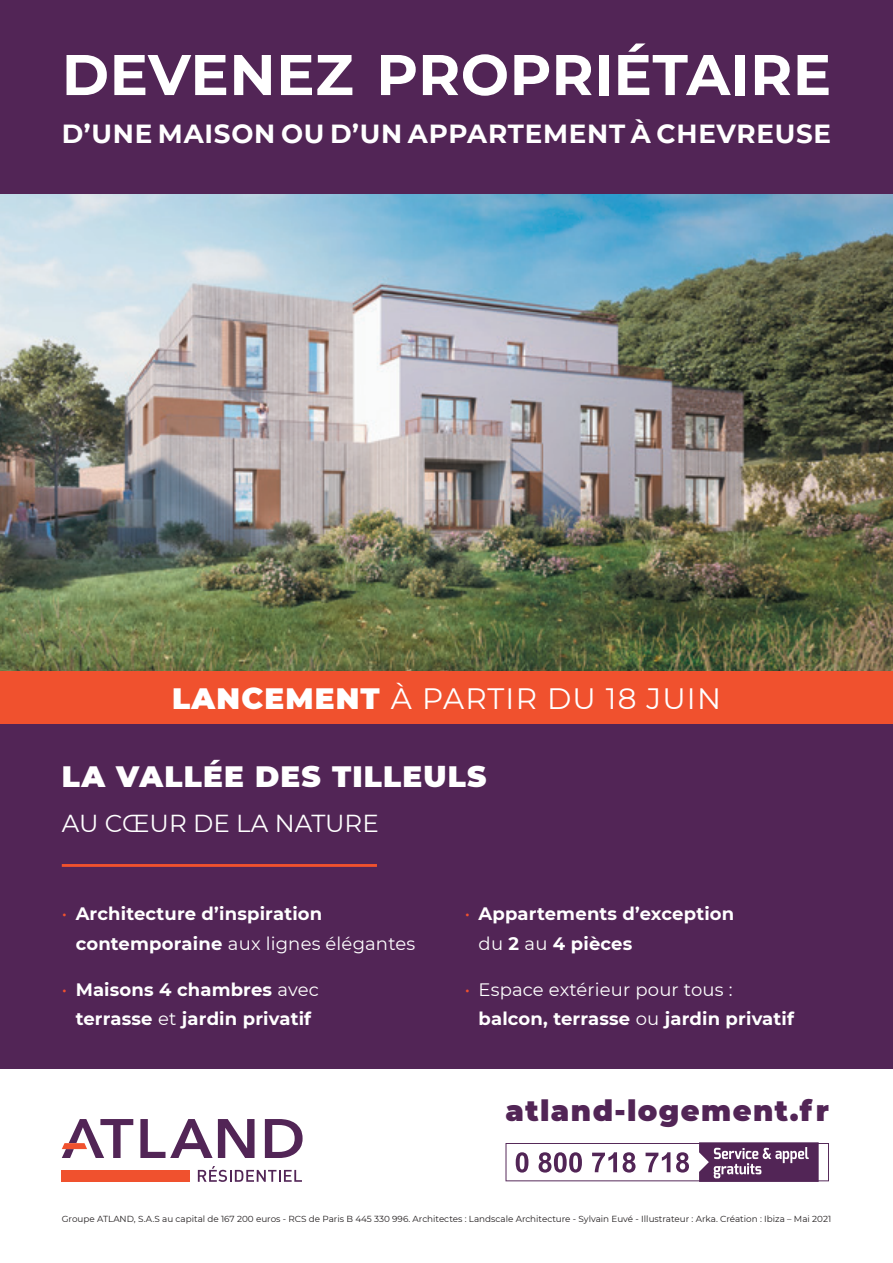
<style>
.page{position:relative;width:893px;height:1263px;background:#fff}
.page>*{position:absolute;margin:0;border:0;box-sizing:border-box;transform-origin:0 0}
.t1{font:700 57.3px "Montserrat";letter-spacing:.01em;color:#fff}
.t2{font:29.4px "Montserrat";letter-spacing:.04em;color:#fff}
.t3{font:900 29.4px "Montserrat";letter-spacing:.04em;color:#fff}
.t4{font:900 28.95px "Montserrat";letter-spacing:.045em;color:#522556}
.t5{font:700 26.1px "Montserrat";letter-spacing:.03em;color:#fff}
.t6{font:24.6px "Montserrat";color:#fff}
.t7{font:700 18px/29.4px "Montserrat";letter-spacing:.01em;color:#fff}
.t8{font:8.85px "Montserrat";color:#231f20}
.s1{font-weight:900}
.s2{font-weight:400;color:#f0512e}
.s3{font-weight:400}
</style>
<div class="page">
<div style="left:0;top:0;width:893px;height:1069px;background:#522556"></div>
<img style="left:0;top:194px;width:893px;height:478px">
<div style="left:0;top:672px;width:893px;height:52px;background:#f0512e"></div>
<svg style="left:505px;top:1142px;width:324px;height:40px"></svg>
<hr style="left:62px;top:864px;width:315px;height:3px;background:#f0512e">
<svg style="left:140px;top:1119px;width:115px;height:39px"></svg>
<svg style="left:265px;top:1119px;width:38px;height:39px"></svg>
<svg style="left:62px;top:1119px;width:71px;height:39px"></svg>
<svg style="left:198px;top:1166px;width:104px;height:16px"></svg>
<div style="left:62px;top:1170px;width:128px;height:12px;background:#f0512e"></div>
<h1 class="t1" style="left:62px;top:33px;width:771px">DEVENEZ PROPRIÉTAIRE</h1>
<h3 class="t5" style="left:62px;top:115px;width:771px">D’UNE MAISON OU D’UN APPARTEMENT À CHEVREUSE</h3>
<h2 class="t2" style="left:172px;top:678px;width:550px"><span class="s1">LANCEMENT</span> À PARTIR DU 18 JUIN</h2>
<h2 class="t3" style="left:62px;top:754px;width:426px">LA VALLÉE DES TILLEULS</h2>
<h3 class="t6" style="left:62px;top:806px;width:318px">AU CŒUR DE LA NATURE</h3>
<p class="t7" style="left:76px;top:898px;width:341px;text-indent:-14px"><span class="s2">•</span> Architecture d’inspiration contemporaine <span class="s3">aux lignes élégantes</span></p>
<p class="t7" style="left:62px;top:973px;width:259px;text-align:center"><span class="s2">•</span> Maisons 4 chambres <span class="s3">avec </span>terrasse <span class="s3">et</span> jardin privatif</p>
<p class="t7" style="left:479px;top:898px;width:257px;text-indent:-14px"><span class="s2">•</span> Appartements d’exception <span class="s3">du</span> 2 <span class="s3">au</span> 4 pièces</p>
<p class="t7" style="left:479px;top:973px;width:317px;text-indent:-14px"><span class="s2">•</span> <span class="s3">Espace extérieur pour tous : </span>balcon, terrasse <span class="s3">ou</span> jardin privatif</p>
<h3 class="t4" style="left:505px;top:1088px;width:325px">atland-logement.fr</h3>
<p class="t8" style="left:62px;top:1212px;width:771px">Groupe ATLAND, S.A.S au capital de 167 200 euros - RCS de Paris B 445 330 996. Architectes : Landscale Architecture - Sylvain Euvé - Illustrateur : Arka. Création : Ibiza – Mai 2021</p>
</div>
